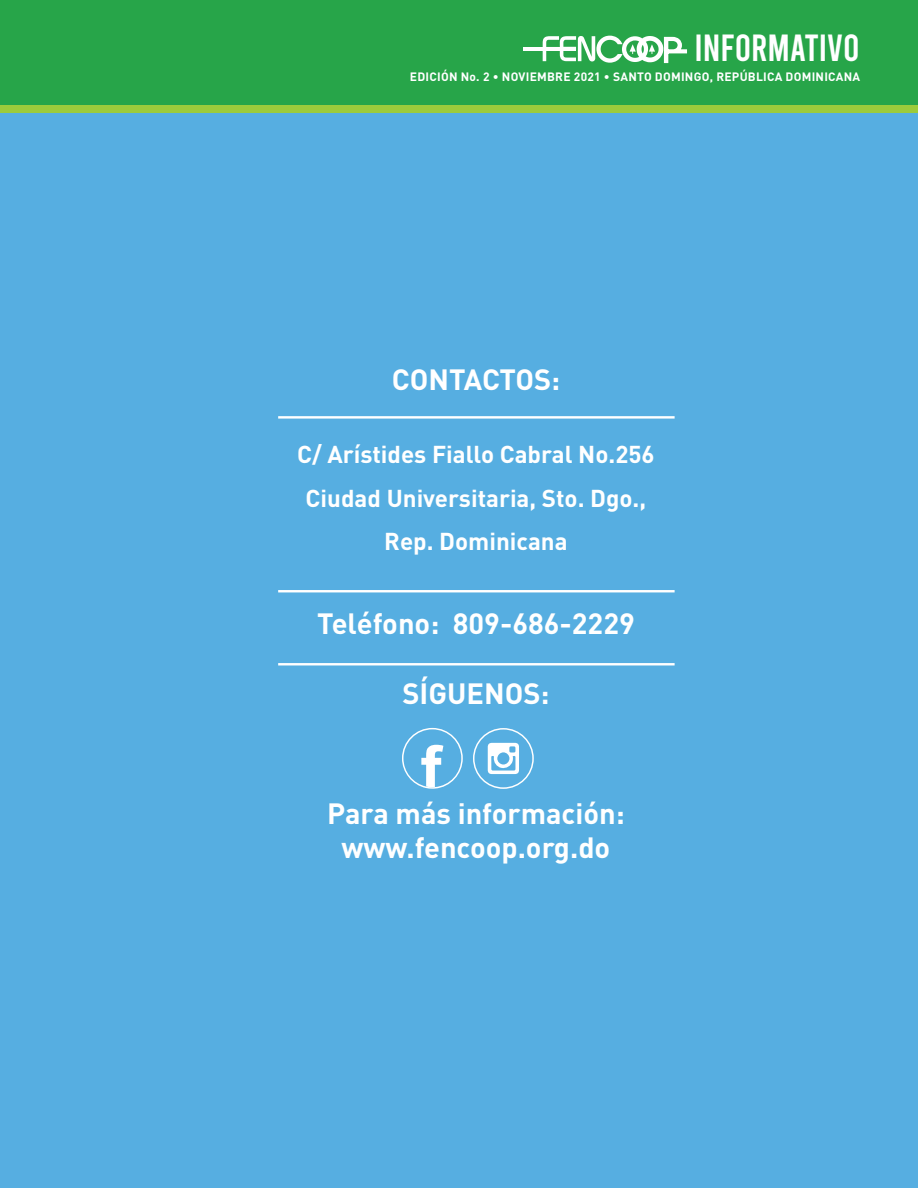
<style>
.page{position:relative;width:918px;height:1188px;background:#fff}
.page>*{position:absolute;margin:0;border:0;box-sizing:border-box;transform-origin:0 0}
.t1{font:37.65px "Bebas";color:#fff}
.t2{font:700 28.95px/34.8px "DIN";color:#fff;text-align:center}
.t3{font:700 24.15px/43.5px "DIN";color:#fff;text-align:center}
.t4{font:700 12px "DIN";letter-spacing:.02em;color:#fff}
</style>
<div class="page">
<div style="left:0;top:0;width:918px;height:105px;background:#27a549"></div>
<div style="left:0;top:105px;width:918px;height:8px;background:#9ccb3b"></div>
<hr style="left:523px;top:47px;width:53px;height:4px;background:#fff">
<svg style="left:543px;top:35px;width:144px;height:29px"></svg>
<div style="left:0;top:113px;width:918px;height:1075px;background:#56aee1"></div>
<hr style="left:278px;top:416px;width:397px;height:3px;background:#fff">
<hr style="left:278px;top:590px;width:397px;height:2px;background:#fff">
<hr style="left:278px;top:663px;width:397px;height:2px;background:#fff">
<svg style="left:402px;top:728px;width:61px;height:61px"></svg>
<svg style="left:473px;top:728px;width:61px;height:61px"></svg>
<h1 class="t1" style="left:694px;top:29px;width:167px">INFORMATIVO</h1>
<p class="t4" style="left:410px;top:69px;width:452px">EDICIÓN No. 2 • NOVIEMBRE 2021 • SANTO DOMINGO, REPÚBLICA DOMINICANA</p>
<p class="t2" style="left:392px;top:361px;width:170px">CONTACTOS:</p>
<p class="t3" style="left:297px;top:432px;width:359px">C/ Arístides Fiallo Cabral No.256<br>Ciudad Universitaria, Sto. Dgo.,<br>Rep. Dominicana</p>
<p class="t2" style="left:317px;top:605px;width:319px">Teléfono: 809-686-2229</p>
<p class="t2" style="left:402px;top:675px;width:148px">SÍGUENOS:</p>
<p class="t2" style="left:327px;top:795px;width:299px">Para más información: www.fencoop.org.do</p>
</div>
